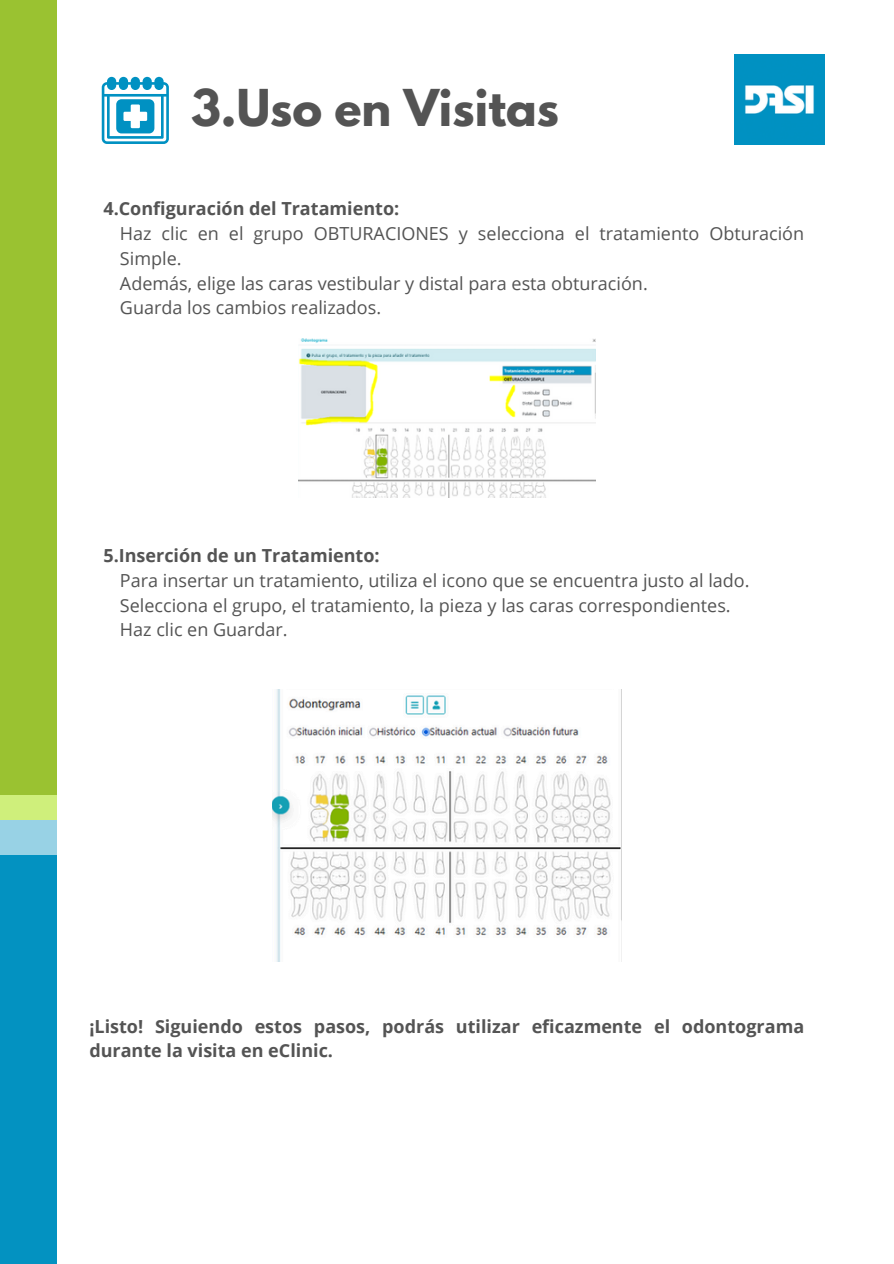
<style>
.page{position:relative;width:894px;height:1264px;background:#fff}
.page>*{position:absolute;margin:0;border:0;box-sizing:border-box;transform-origin:0 0}
.t1{font:700 45px "League Spartan";color:#545454}
.t2{font:18px/24.8px "Open Sans";color:#545454}
.t3{font:700 18px/24.8px "Open Sans";color:#545454}
</style>
<div class="page">
<div style="left:0;top:0;width:57px;height:795px;background:#9ac231"></div>
<div style="left:0;top:854px;width:57px;height:409px;background:#0392c1"></div>
<div style="left:0;top:819px;width:57px;height:35px;background:#98d2e5"></div>
<div style="left:0;top:795px;width:57px;height:24px;background:#cfef7b"></div>
<img style="left:272px;top:689px;width:349px;height:272px">
<img style="left:299px;top:338px;width:296px;height:159px">
<img style="left:734px;top:54px;width:90px;height:90px">
<svg style="left:102px;top:77px;width:67px;height:67px"></svg>
<p class="t1" style="left:191px;top:85px;width:369px">3.Uso en Visitas</p>
<p class="t3" style="left:103px;top:196px;width:297px">4.Configuración del Tratamiento:</p>
<h1 class="t2" style="left:120px;top:221px;width:685px">Haz clic en el grupo OBTURACIONES y selecciona el tratamiento Obturación<br>Simple.</h1>
<p class="t2" style="left:120px;top:270px;width:529px">Además, elige las caras vestibular y distal para esta obturación.</p>
<p class="t2" style="left:120px;top:295px;width:263px">Guarda los cambios realizados.</p>
<p class="t3" style="left:103px;top:542px;width:278px">5.Inserción de un Tratamiento:</p>
<p class="t2" style="left:120px;top:567px;width:631px">Para insertar un tratamiento, utiliza el icono que se encuentra justo al lado.</p>
<p class="t2" style="left:120px;top:592px;width:612px">Selecciona el grupo, el tratamiento, la pieza y las caras correspondientes.</p>
<p class="t2" style="left:120px;top:617px;width:169px">Haz clic en Guardar.</p>
<p class="t3" style="left:89px;top:1013px;width:716px">¡Listo! Siguiendo estos pasos, podrás utilizar eficazmente el odontograma durante la visita en eClinic.</p>
</div>
